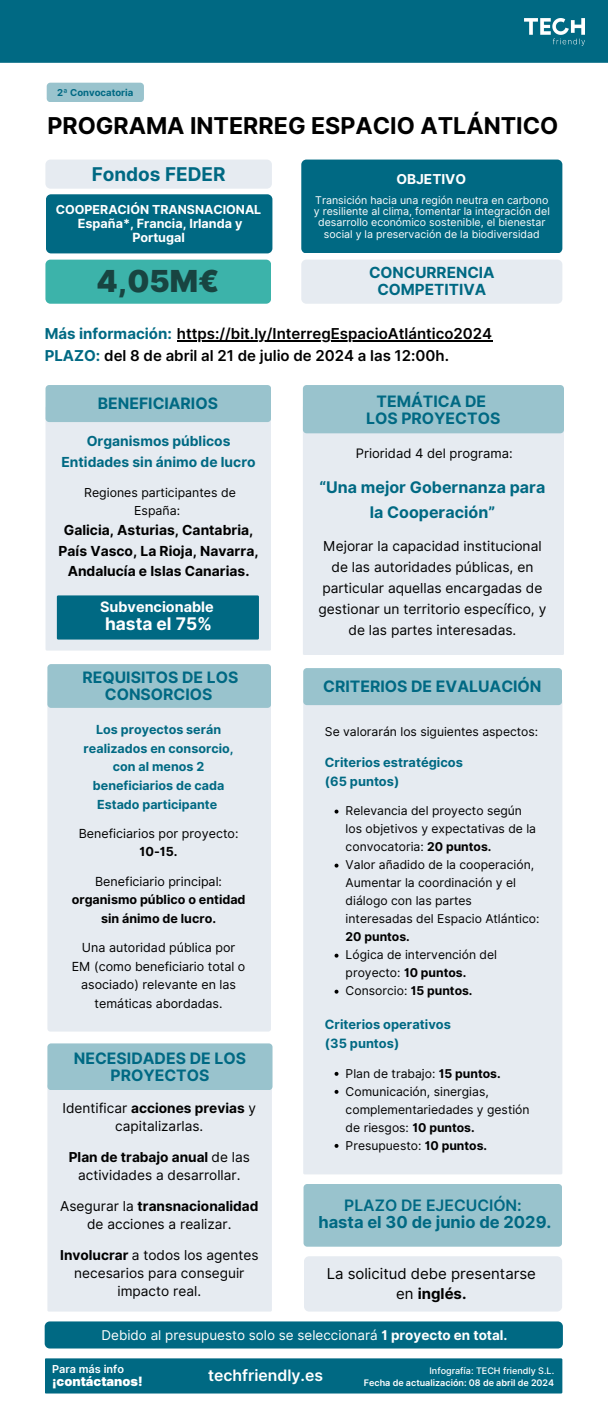
<style>
.page{position:relative;width:608px;height:1407px;background:#fff}
.page>*{position:absolute;margin:0;border:0;box-sizing:border-box;transform-origin:0 0}
.t1{font:900 30.3px "Inter";color:#184441}
.t2{font:700 23.17px "Inter";color:#000}
.t3{font:700 18.98px "Inter";color:#006983}
.t4{font:700 17.4px "Inter";color:#fff}
.t5{font:700 16.5px "Inter";color:#006983}
.t6{font:700 15.98px/24.8px "Inter";color:#006983;text-align:center}
.t7{font:700 15.75px/16.9px "Inter";color:#006983;text-align:center}
.t8{font:600 15.75px "Inter";color:#006983}
.t9{font:600 15.75px "Inter";color:#fff}
.t10{font:700 15.67px/16.9px "Inter";color:#006983;text-align:center}
.t11{font:700 15.3px/16.4px "Inter";color:#006983;text-align:center}
.t12{font:600 15px "Inter";color:#000}
.t13{font:14.92px/19.6px "Inter";color:#000;text-align:center}
.t14{font:700 14.4px "Inter";color:#fff}
.t15{font:700 13.8px/20.2px "Inter";color:#000;text-align:center}
.t16{font:700 13.8px "Inter";color:#006983}
.t17{font:13.73px/20.9px "Inter";color:#000;text-align:center}
.t18{font:13.65px/18px "Inter";color:#000;text-align:center}
.t19{font:700 13.65px "Inter";color:#fff}
.t20{font:13.42px "Inter";color:#fff}
.t21{font:12.98px "Inter";color:#000}
.t22{font:700 12.83px "Inter";color:#006983}
.t23{font:900 12.83px "Inter";color:#fff}
.t24{font:700 12.6px/13.6px "Inter";color:#fff;text-align:center}
.t25{font:12.52px/18.6px "Inter";color:#000;text-align:center}
.t26{font:700 12.52px/18.6px "Inter";color:#006983;text-align:center}
.t27{font:700 12.52px/18.6px "Inter";color:#000;text-align:center}
.t28{font:700 12.38px "Inter";color:#fff}
.t29{font:12.3px/18px "Inter";color:#000;text-align:center}
.t30{font:12.15px/18px "Inter";color:#000}
.t31{font:600 10.95px "Inter";color:#fff}
.t32{font:10.57px/11.2px "Inter";color:#fff;text-align:center}
.t33{font:700 9.52px "Inter";color:#006983}
.t34{font:600 9px "Inter";color:#fff}
.t35{font:500 9px "Inter";color:#fff}
.s1{font-weight:700;color:#006983}
.s2{font-weight:700}
.s3{font-weight:400}
</style>
<div class="page">
<div style="left:0;top:0;width:608px;height:63px;background:#006983"></div>
<div style="left:46px;top:194px;width:226px;height:59px;background:#006983;border-radius:5px"></div>
<div style="left:301px;top:159px;width:261px;height:94px;background:#006983;border-radius:5px"></div>
<div style="left:45px;top:406px;width:226px;height:244px;background:#e6ebf1"></div>
<div style="left:45px;top:385px;width:226px;height:37px;background:#99c3cd;border-radius:4px"></div>
<div style="left:47px;top:1083px;width:225px;height:228px;background:#e6ebf1"></div>
<div style="left:303px;top:405px;width:261px;height:250px;background:#e6ebf1"></div>
<div style="left:303px;top:385px;width:260px;height:48px;background:#99c3cd;border-radius:4px"></div>
<div style="left:45px;top:259px;width:226px;height:45px;background:#3cb3aa;border-radius:5px"></div>
<div style="left:301px;top:259px;width:261px;height:45px;background:#e6ebf1;border-radius:5px"></div>
<div style="left:47px;top:689px;width:224px;height:342px;background:#e6ebf1;border-radius:3px"></div>
<div style="left:45px;top:1358px;width:517px;height:35px;background:#006983"></div>
<div style="left:57px;top:595px;width:202px;height:44px;background:#006983"></div>
<img style="left:524px;top:18px;width:60px;height:28px">
<div style="left:47px;top:1043px;width:225px;height:47px;background:#99c3cd;border-radius:4px"></div>
<div style="left:47px;top:664px;width:224px;height:44px;background:#99c3cd;border-radius:4px"></div>
<hr style="left:177px;top:340px;width:315px;height:1px;background:#000">
<div style="left:47px;top:83px;width:97px;height:19px;background:#99c3cd;border-radius:4px"></div>
<div style="left:45px;top:159px;width:227px;height:30px;background:#e6ebf1;border-radius:5px"></div>
<div style="left:303px;top:1183px;width:259px;height:63px;background:#99c3cd;border-radius:4px"></div>
<div style="left:45px;top:1321px;width:517px;height:27px;background:#006983;border-radius:5px"></div>
<div style="left:303px;top:699px;width:259px;height:475px;background:#e6ebf1"></div>
<div style="left:303px;top:668px;width:259px;height:37px;background:#99c3cd;border-radius:4px"></div>
<svg style="left:334px;top:809px;width:4px;height:4px"></svg>
<svg style="left:334px;top:863px;width:4px;height:4px"></svg>
<svg style="left:334px;top:953px;width:4px;height:4px"></svg>
<svg style="left:334px;top:989px;width:4px;height:4px"></svg>
<svg style="left:334px;top:1071px;width:4px;height:4px"></svg>
<svg style="left:334px;top:1089px;width:4px;height:4px"></svg>
<svg style="left:334px;top:1143px;width:4px;height:4px"></svg>
<div style="left:304px;top:1256px;width:258px;height:55px;background:#e6ebf1;border-radius:5px"></div>
<p class="t33" style="left:57px;top:86px;width:78px">2ª Convocatoria</p>
<h5 class="t2" style="left:47px;top:112px;width:512px">PROGRAMA INTERREG ESPACIO ATLÁNTICO</h5>
<p class="t3" style="left:92px;top:162px;width:135px">Fondos FEDER</p>
<p class="t28" style="left:56px;top:202px;width:207px">COOPERACIÓN TRANSNACIONAL</p>
<h1 class="t24" style="left:78px;top:216px;width:166px">España*, Francia, Irlanda y<br>Portugal</h1>
<p class="t19" style="left:396px;top:170px;width:71px">OBJETIVO</p>
<p class="t32" style="left:314px;top:194px;width:237px">Transición hacia una región neutra en carbono y resiliente al clima, fomentar la integración del desarrollo económico sostenible, el bienestar social y la preservación de la biodiversidad</p>
<p class="t1" style="left:96px;top:263px;width:124px">4,05M€</p>
<h2 class="t11" style="left:369px;top:265px;width:127px">CONCURRENCIA<br>COMPETITIVA</h2>
<h4 class="t12" style="left:45px;top:325px;width:449px"><span class="s1">Más información:</span> https://bit.ly/InterregEspacioAtlántico2024</h4>
<h4 class="t12" style="left:45px;top:346px;width:406px"><span class="s1">PLAZO:</span> del 8 de abril al 21 de julio de 2024 a las 12:00h.</h4>
<h4 class="t10" style="left:98px;top:395px;width:121px">BENEFICIARIOS</h4>
<h4 class="t16" style="left:87px;top:433px;width:145px">Organismos públicos</h4>
<p class="t16" style="left:61px;top:453px;width:196px">Entidades sin ánimo de lucro</p>
<p class="t29" style="left:84px;top:483px;width:153px">Regiones participantes de<br>España:</p>
<p class="t15" style="left:59px;top:520px;width:201px">Galicia, Asturias, Cantabria,<br>País Vasco, La Rioja, Navarra,<br>Andalucía e Islas Canarias.</p>
<p class="t14" style="left:100px;top:598px;width:115px">Subvencionable</p>
<h4 class="t4" style="left:105px;top:613px;width:109px">hasta el 75%</h4>
<h5 class="t10" style="left:83px;top:669px;width:157px">REQUISITOS DE LOS<br>CONSORCIOS</h5>
<p class="t26" style="left:84px;top:720px;width:151px">Los proyectos serán realizados en consorcio, con al menos 2 beneficiarios de cada<br>Estado participante</p>
<h5 class="t25" style="left:79px;top:823px;width:161px">Beneficiarios por proyecto:<br><span class="s2">10-15.</span></h5>
<p class="t27" style="left:72px;top:871px;width:175px"><span class="s3">Beneficiario principal: </span>organismo público o entidad sin ánimo de lucro.</p>
<h4 class="t25" style="left:72px;top:938px;width:175px">Una autoridad pública por<br>EM (como beneficiario total o asociado) relevante en las temáticas abordadas.</h4>
<h3 class="t7" style="left:74px;top:1049px;width:174px">NECESIDADES DE LOS<br>PROYECTOS</h3>
<p class="t18" style="left:62px;top:1098px;width:195px">Identificar <span class="s2">acciones previas</span> y capitalizarlas.</p>
<p class="t18" style="left:69px;top:1147px;width:182px"><span class="s2">Plan de trabajo anual</span> de las actividades a desarrollar.</p>
<p class="t18" style="left:60px;top:1196px;width:200px">Asegurar la <span class="s2">transnacionalidad </span>de acciones a realizar.</p>
<p class="t18" style="left:60px;top:1245px;width:200px"><span class="s2">Involucrar</span> a todos los agentes necesarios para conseguir impacto real.</p>
<p class="t7" style="left:366px;top:392px;width:136px">TEMÁTICA DE<br>LOS PROYECTOS</p>
<p class="t21" style="left:356px;top:445px;width:158px">Prioridad 4 del programa:</p>
<p class="t6" style="left:319px;top:475px;width:227px">“Una mejor Gobernanza para la Cooperación”</p>
<h4 class="t17" style="left:318px;top:536px;width:229px">Mejorar la capacidad institucional de las autoridades públicas, en particular aquellas encargadas de gestionar un territorio específico, y de las partes interesadas.</h4>
<p class="t7" style="left:323px;top:678px;width:220px">CRITERIOS DE EVALUACIÓN</p>
<p class="t30" style="left:325px;top:723px;width:215px">Se valorarán los siguientes aspectos:</p>
<p class="t22" style="left:325px;top:754px;width:139px">Criterios estratégicos</p>
<p class="t22" style="left:325px;top:773px;width:76px">(65 puntos)</p>
<p class="t30" style="left:345px;top:801px;width:192px">Relevancia del proyecto según los objetivos y expectativas de la convocatoria: <span class="s2">20 puntos.</span></p>
<p class="t30" style="left:345px;top:855px;width:195px">Valor añadido de la cooperación,<br>Aumentar la coordinación y el diálogo con las partes interesadas del Espacio Atlántico:<br><span class="s2">20 puntos.</span></p>
<p class="t30" style="left:345px;top:945px;width:153px">Lógica de intervención del proyecto: <span class="s2">10 puntos.</span></p>
<p class="t30" style="left:345px;top:981px;width:128px">Consorcio: <span class="s2">15 puntos.</span></p>
<h6 class="t22" style="left:325px;top:1016px;width:127px">Criterios operativos</h6>
<p class="t22" style="left:325px;top:1035px;width:76px">(35 puntos)</p>
<p class="t30" style="left:345px;top:1064px;width:156px">Plan de trabajo: <span class="s2">15 puntos.</span></p>
<p class="t30" style="left:345px;top:1082px;width:185px">Comunicación, sinergias, complementariedades y gestión de riesgos: <span class="s2">10 puntos.</span></p>
<p class="t30" style="left:345px;top:1136px;width:143px">Presupuesto: <span class="s2">10 puntos.</span></p>
<p class="t8" style="left:344px;top:1195px;width:179px">PLAZO DE EJECUCIÓN:</p>
<h3 class="t5" style="left:318px;top:1211px;width:234px">hasta el 30 de junio de 2029.</h3>
<h5 class="t13" style="left:326px;top:1263px;width:211px">La solicitud debe presentarse en <span class="s2">inglés.</span></h5>
<p class="t20" style="left:102px;top:1326px;width:407px">Debido al presupuesto solo se seleccionará <span class="s2">1 proyecto en total.</span></p>
<p class="t31" style="left:52px;top:1361px;width:73px">Para más info</p>
<p class="t23" style="left:52px;top:1373px;width:92px">¡contáctanos!</p>
<p class="t9" style="left:208px;top:1365px;width:116px">techfriendly.es</p>
<p class="t35" style="left:429px;top:1364px;width:126px">Infografía: TECH friendly S.L.</p>
<p class="t34" style="left:364px;top:1376px;width:192px">Fecha de actualización: 08 de abril de 2024</p>
</div>
